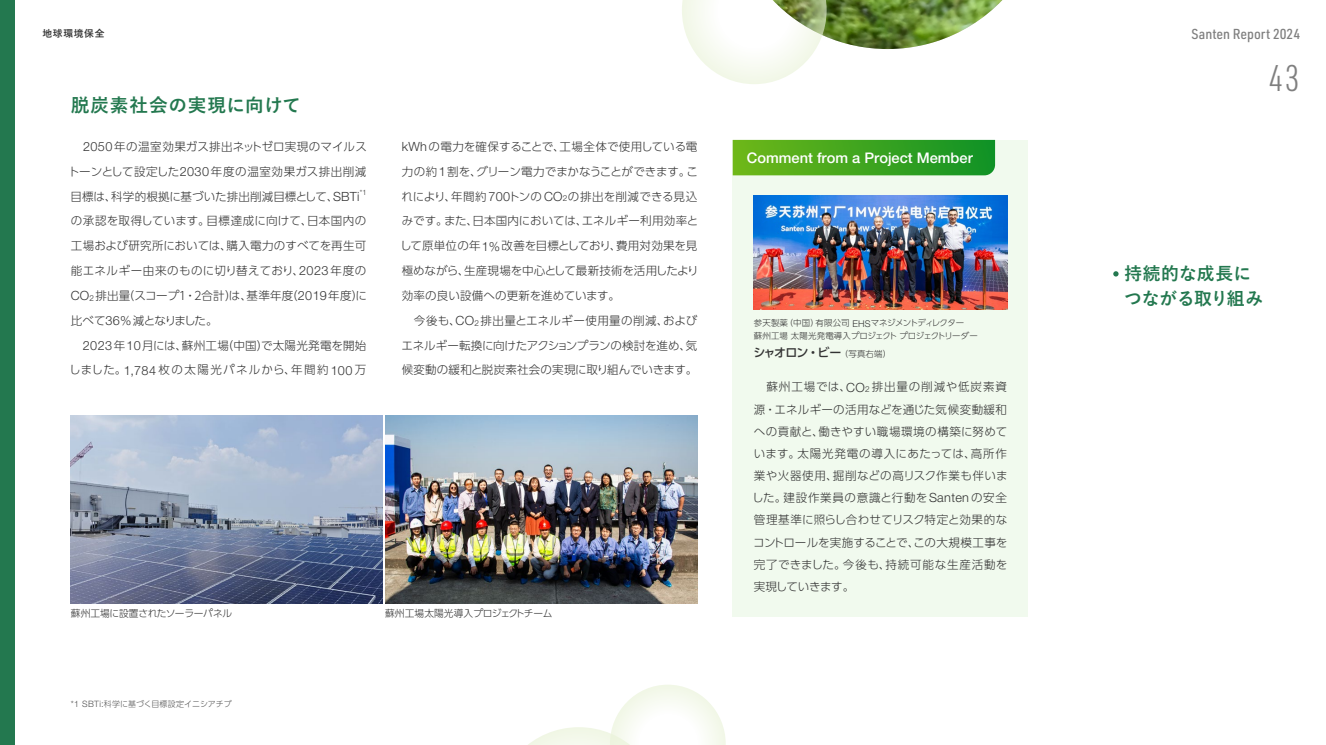
<style>
.page{position:relative;width:1326px;height:745px;background:#fff}
.page>*{position:absolute;margin:0;border:0;box-sizing:border-box;transform-origin:0 0}
.t1{font:300 36.38px "URWDIN Cond";color:#7f7f7f}
.t2{font:700 18.62px "Yu Go Pr 6 N";letter-spacing:.045em;color:#23784f}
.t3{font:700 17.75px/25.2px "Yu Go Pr 6 N";letter-spacing:.005em;color:#23784f}
.t4{font:500 14.62px "Helvetica Neue LT Std";color:#fff}
.t5{font:500 14.12px "URWDIN Semi Cond";color:#7f7f7f}
.t6{font:500 12px "UD Shin Go Pro";letter-spacing:-.06em;color:#333}
.t7{font:300 11.5px/24.8px "UD Shin Go Pro";letter-spacing:.01em;color:#333;text-align:justify}
.t8{font:300 11.5px/24.8px "UD Shin Go Pro";letter-spacing:.03em;color:#333;text-align:right}
.t9{font:300 9.75px "UD Shin Go Pro";letter-spacing:-.005em;color:#333}
.t10{font:300 9.75px "UD Shin Go Pro";letter-spacing:-.025em;color:#333}
.t11{font:700 9.75px "Yu Go Pr 6 N";letter-spacing:.07em;color:#333}
.t12{font:300 8.38px/12.8px "UD Shin Go Pro";letter-spacing:-.01em;color:#333}
.t13{font:300 8px "UD Shin Go Pro";letter-spacing:.005em;color:#525252}
.t14{font:300 7.38px "Helvetica Neue LT Std";color:#333}
.s1{font-family:"Helvetica Neue LT Std";font-size:12.62px}
.s2{font-family:"Helvetica Neue LT Std";font-size:8.25px}
.s3{font-family:"Helvetica Neue LT Std";font-size:8.75px}
.s4{font-family:"Helvetica Neue LT Std";font-size:9.25px}
.s5{font-weight:300;font-size:8.38px}
</style>
<div class="page">
<img style="left:71px;top:415px;width:312px;height:187px">
<img style="left:385px;top:415px;width:312px;height:187px">
<div style="left:732px;top:140px;width:296px;height:476px;background:#f1faee"></div>
<svg style="left:732px;top:140px;width:262px;height:35px;background:#40a520"></svg>
<img style="left:753px;top:196px;width:253px;height:113px">
<svg style="left:682px;top:0;width:321px;height:84px"></svg>
<svg style="left:529px;top:685px;width:196px;height:59px"></svg>
<div style="left:0;top:0;width:14px;height:744px;background:#23784f"></div>
<svg style="left:1113px;top:271px;width:5px;height:5px"></svg>
<p class="t11" style="left:43px;top:28px;width:63px">地球環境保全</p>
<h2 class="t2" style="left:71px;top:95px;width:231px">脱炭素社会の実現に向けて</h2>
<p class="t7" style="left:68px;top:134px;width:300px;text-indent:15px"><span class="s1">2050</span>年の温室効果ガス排出ネットゼロ実現のマイルストーンとして設定した<span class="s1">2030</span>年度の温室効果ガス排出削減目標は、科学的根拠に基づいた排出削減目標として、<span class="s1">SBTi</span></p>
<p class="t14" style="left:360px;top:188px;width:8px">*1</p>
<p class="t7" style="left:71px;top:208px;width:297px">の承認を取得しています。目標達成に向けて、日本国内の工場および研究所においては、購入電力のすべてを再生可能エネルギー由来のものに切り替えており、<span class="s1">2023</span>年度の<span class="s1">CO</span><span class="s2">2</span>排出量（スコープ１・２合計）は、基準年度（<span class="s1">2019</span>年度）に比べて<span class="s1">36%</span>減となりました。</p>
<p class="t8" style="left:69px;top:332px;width:299px"><span class="s1">2023</span>年<span class="s1">10</span>月には、蘇州工場（中国）で太陽光発電を開始しました。<span class="s1">1,784</span> 枚の太陽光パネルから、年間約 <span class="s1">100</span> 万</p>
<p class="t7" style="left:400px;top:134px;width:300px;text-align:left"><span class="s1">kWh</span>の電力を確保することで、工場全体で使用している電力の約<span class="s1">1</span>割を、グリーン電力でまかなうことができます。これにより、年間約<span class="s1">700</span>トンの<span class="s1">CO</span><span class="s2">2</span>の排出を削減できる見込みです。また、日本国内においては、エネルギー利用効率として原単位の年<span class="s1">1%</span>改善を目標としており、費用対効果を見極めながら、生産現場を中心として最新技術を活用したより効率の良い設備への更新を進めています。<br>　今後も、<span class="s1">CO</span><span class="s2">2</span>排出量とエネルギー使用量の削減、およびエネルギー転換に向けたアクションプランの検討を進め、気候変動の緩和と脱炭素社会の実現に取り組んでいきます。</p>
<p class="t10" style="left:71px;top:605px;width:163px">蘇州工場に設置されたソーラーパネル</p>
<p class="t9" style="left:385px;top:605px;width:169px">蘇州工場太陽光導入プロジェクトチーム</p>
<p class="t13" style="left:71px;top:696px;width:162px"><span class="s3">*1 SBTi</span>:科学に基づく目標設定イニシアチブ</p>
<p class="t4" style="left:746px;top:149px;width:227px">Comment from a Project Member</p>
<p class="t12" style="left:753px;top:316px;width:225px">参天製薬（中国）有限公司 <span class="s4">EHS</span>マネジメントディレクター<br>蘇州工場太陽光発電導入プロジェクトプロジェクトリーダー</p>
<p class="t6" style="left:753px;top:343px;width:139px">シャオロン・ビー<span class="s5">（写真右端）</span></p>
<p class="t7" style="left:752px;top:375px;width:257px;line-height:22.1px">　蘇州工場では、<span class="s1">CO</span><span class="s2">2</span>排出量の削減や低炭素資源・エネルギーの活用などを通じた気候変動緩和への貢献と、働きやすい職場環境の構築に努めています。太陽光発電の導入にあたっては、高所作業や火器使用、掘削などの高リスク作業も伴いました。建設作業員の意識と行動を<span class="s1">Santen</span> の安全管理基準に照らし合わせてリスク特定と効果的なコントロールを実施することで、この大規模工事を完了できました。今後も、持続可能な生産活動を実現していきます。</p>
<p class="t5" style="left:1191px;top:25px;width:110px">Santen Report 2024</p>
<h1 class="t1" style="left:1267px;top:55px;width:33px">43</h1>
<h3 class="t3" style="left:1123px;top:261px;width:141px">持続的な成長につながる取り組み</h3>
</div>
